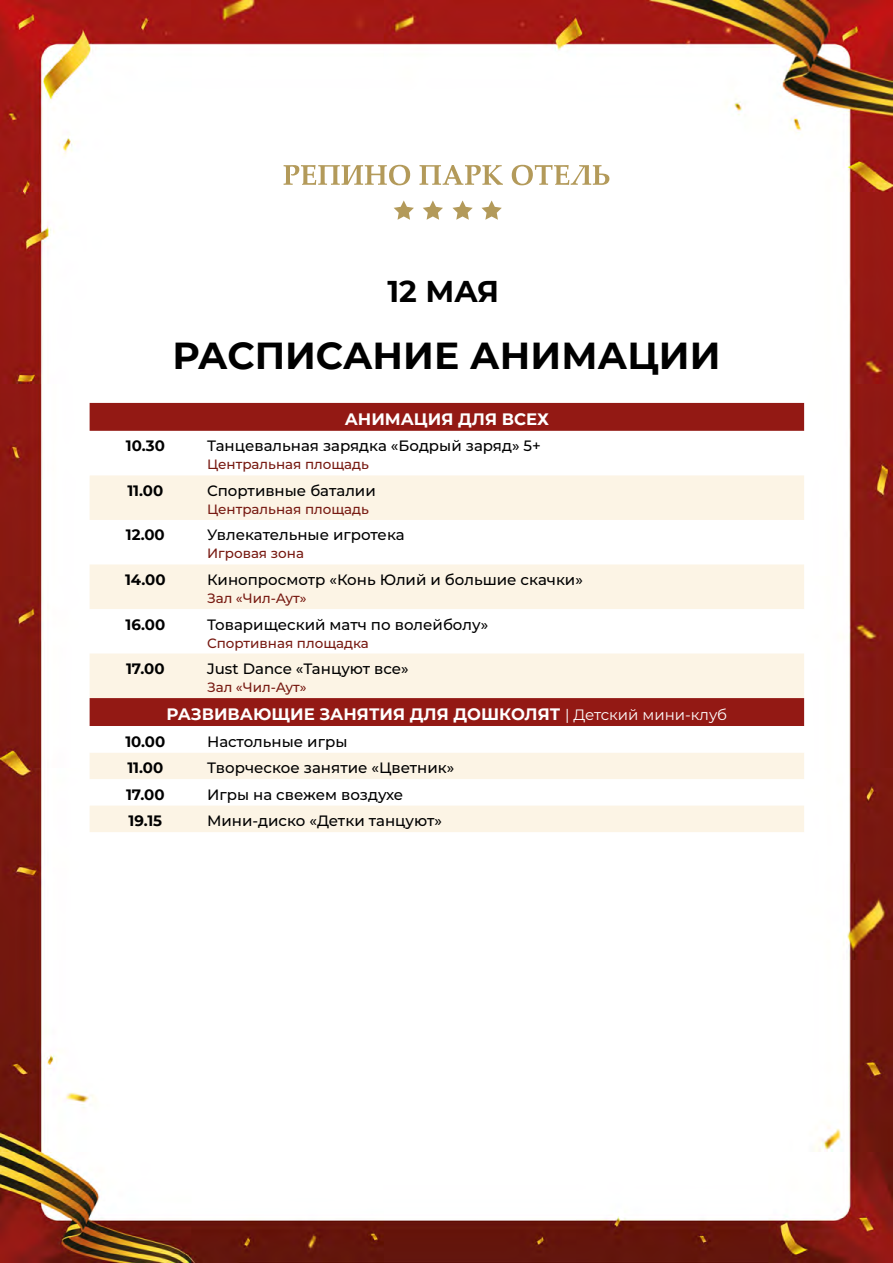
<style>
.page{position:relative;width:893px;height:1263px;background:#fff}
.page>*{position:absolute;margin:0;border:0;box-sizing:border-box;transform-origin:0 0}
.t1{font:700 37.5px "Montserrat";color:#000}
.t2{font:700 30px "Montserrat";color:#000}
.t3{font:700 16.5px "Montserrat";color:#fff}
.t4{font:500 15px "Montserrat";color:#000}
.t5{font:700 15px "Montserrat";color:#000}
.t6{font:500 13.5px "Montserrat";color:#771911}
.s1{font-weight:400;font-size:15px}
</style>
<div class="page">
<img style="left:0;top:0;width:893px;height:1263px">
<svg style="left:284px;top:165px;width:126px;height:20px"></svg>
<svg style="left:419px;top:165px;width:84px;height:20px"></svg>
<svg style="left:512px;top:165px;width:97px;height:20px"></svg>
<svg style="left:394px;top:200px;width:20px;height:20px"></svg>
<svg style="left:423px;top:200px;width:20px;height:20px"></svg>
<svg style="left:452px;top:200px;width:21px;height:20px"></svg>
<svg style="left:481px;top:200px;width:21px;height:20px"></svg>
<div style="left:90px;top:403px;width:714px;height:28px;background:#931914"></div>
<svg style="left:90px;top:431px;width:714px;height:44px"></svg>
<svg style="left:90px;top:475px;width:714px;height:357px;fill:#fcf4e5"></svg>
<svg style="left:89px;top:726px;width:715px;height:26px"></svg>
<hr style="left:89px;top:431px;width:1px;height:44px;background:#fff">
<svg style="left:89px;top:779px;width:1px;height:26px"></svg>
<h2 class="t2" style="left:387px;top:270px;width:113px">12 МАЯ</h2>
<h1 class="t1" style="left:172px;top:329px;width:550px">РАСПИСАНИЕ АНИМАЦИИ</h1>
<p class="t3" style="left:345px;top:407px;width:206px">АНИМАЦИЯ ДЛЯ ВСЕХ</p>
<p class="t5" style="left:126px;top:435px;width:41px">10.30</p>
<p class="t4" style="left:207px;top:436px;width:335px">Танцевальная зарядка «Бодрый заряд» 5+</p>
<p class="t6" style="left:207px;top:455px;width:163px">Центральная площадь</p>
<p class="t5" style="left:127px;top:480px;width:37px">11.00</p>
<p class="t4" style="left:207px;top:480px;width:170px">Спортивные баталии</p>
<p class="t6" style="left:207px;top:500px;width:163px">Центральная площадь</p>
<p class="t5" style="left:126px;top:524px;width:40px">12.00</p>
<p class="t4" style="left:207px;top:525px;width:199px">Увлекательные игротека</p>
<p class="t6" style="left:207px;top:544px;width:98px">Игровая зона</p>
<p class="t5" style="left:125px;top:569px;width:42px">14.00</p>
<p class="t4" style="left:207px;top:569px;width:377px">Кинопросмотр «Конь Юлий и большие скачки»</p>
<p class="t6" style="left:207px;top:589px;width:101px">Зал «Чил-Аут»</p>
<p class="t5" style="left:125px;top:613px;width:41px">16.00</p>
<p class="t4" style="left:207px;top:614px;width:283px">Товарищеский матч по волейболу»</p>
<p class="t6" style="left:207px;top:633px;width:163px">Спортивная площадка</p>
<p class="t5" style="left:126px;top:658px;width:40px">17.00</p>
<p class="t4" style="left:207px;top:658px;width:203px">Just Dance «Танцуют все»</p>
<p class="t6" style="left:207px;top:678px;width:101px">Зал «Чил-Аут»</p>
<p class="t3" style="left:167px;top:702px;width:562px">РАЗВИВАЮЩИЕ ЗАНЯТИЯ ДЛЯ ДОШКОЛЯТ <span class="s1">| Детский мини-клуб</span></p>
<p class="t5" style="left:125px;top:730px;width:41px">10.00</p>
<p class="t4" style="left:207px;top:731px;width:142px">Настольные игры</p>
<p class="t5" style="left:127px;top:757px;width:37px">11.00</p>
<p class="t4" style="left:207px;top:757px;width:249px">Творческое занятие «Цветник»</p>
<p class="t5" style="left:126px;top:783px;width:40px">17.00</p>
<p class="t4" style="left:207px;top:784px;width:198px">Игры на свежем воздухе</p>
<p class="t5" style="left:128px;top:810px;width:35px">19.15</p>
<p class="t4" style="left:207px;top:810px;width:236px">Мини-диско «Детки танцуют»</p>
</div>
